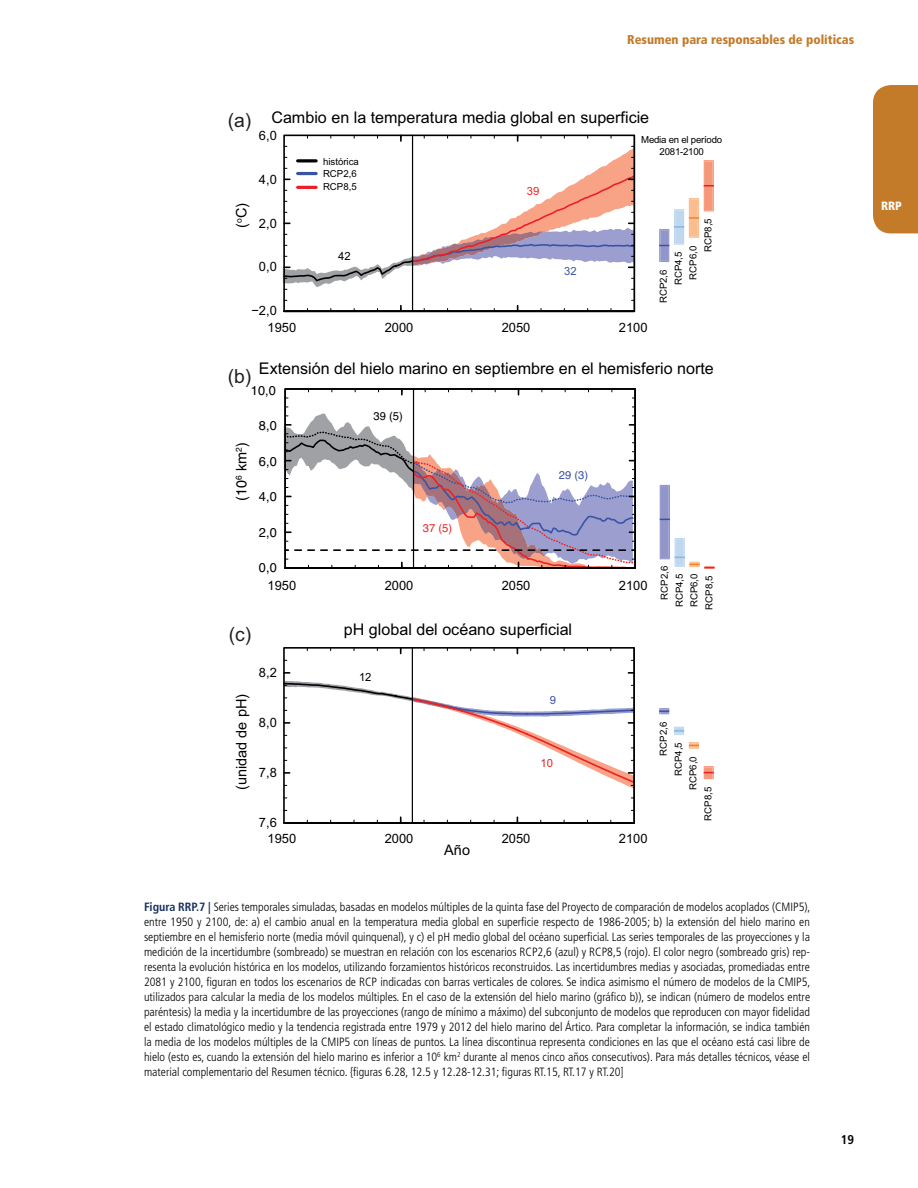
<style>
.page{position:relative;width:918px;height:1188px;background:#fff}
.page>*{position:absolute;margin:0;border:0;box-sizing:border-box;transform-origin:0 0}
.t1{font:19.35px "Arial";color:#231f20}
.t2{font:16.05px "Arial";color:#000}
.t3{font:14.55px "Arial";color:#000}
.t4{font:14.55px "Helvetica";color:#010101}
.t5{font:12.9px "Arial";color:#000}
.t6{font:12.9px "Helvetica";color:#010101}
.t7{font:900 condensed 12.75px "Frutiger LT Pro";color:#c37b2a}
.t8{font:700 condensed 12.75px "Frutiger LT Pro";color:#000}
.t9{font:300 condensed 12px/15px "Frutiger LT Pro";color:#000;text-align:justify}
.t10{font:900 condensed 12px "Frutiger LT Pro";color:#fff}
.t11{font:11.25px "Helvetica";color:#3a53a4}
.t12{font:11.25px "Helvetica";color:#ed2224}
.t13{font:11.25px "Helvetica";color:#010101}
.t14{font:11.25px "Arial";color:#000}
.t15{font:11.25px "Arial";color:#ed1f24}
.t16{font:11.25px "Arial";color:#3953a4}
.t17{font:9.6px/14.9px "Arial";color:#010101}
.t18{font:9.6px/11.6px "Arial";letter-spacing:-.025em;color:#000;text-align:center}
.t19{font:9.6px/12.9px "Arial";color:#000}
.s1{font-size:19.35px;color:#231f20}
.s2{font-weight:700;color:#18305c}
</style>
<div class="page">
<div style="left:873px;top:85px;width:45px;height:148px;background:#c37b2a"></div>
<svg style="left:282px;top:134px;width:354px;height:179px"></svg>
<hr style="left:298px;top:186px;width:18px;height:3px;background:#ed1f24">
<hr style="left:298px;top:172px;width:18px;height:3px;background:#3953a4">
<hr style="left:298px;top:159px;width:18px;height:3px;background:#000">
<svg style="left:659px;top:160px;width:55px;height:102px"></svg>
<svg style="left:284px;top:388px;width:352px;height:181px"></svg>
<svg style="left:660px;top:485px;width:55px;height:84px"></svg>
<hr style="left:635px;top:389px;width:1px;height:179px;background:#000">
<hr style="left:413px;top:389px;width:1px;height:179px;background:#000">
<svg style="left:283px;top:414px;width:351px;height:155px"></svg>
<svg style="left:629px;top:531px;width:6px;height:2px"></svg>
<svg style="left:629px;top:424px;width:6px;height:2px"></svg>
<svg style="left:283px;top:647px;width:352px;height:177px"></svg>
<svg style="left:659px;top:708px;width:10px;height:6px"></svg>
<svg style="left:674px;top:727px;width:10px;height:8px"></svg>
<svg style="left:689px;top:742px;width:10px;height:7px"></svg>
<svg style="left:704px;top:766px;width:10px;height:13px"></svg>
<p class="t7" style="left:627px;top:32px;width:228px">Resumen para responsables de políticas</p>
<h2 class="t2" style="left:228px;top:107px;width:423px"><span class="s1">(a)</span> Cambio en la temperatura media global en superficie</h2>
<p class="t5" style="left:259px;top:127px;width:19px">6,0</p>
<p class="t5" style="left:259px;top:171px;width:19px">4,0</p>
<p class="t5" style="left:259px;top:215px;width:19px">2,0</p>
<p class="t18" style="left:641px;top:134px;width:83px">Media en el período<br>2081-2100</p>
<p class="t19" style="left:323px;top:155px;width:37px">histórica<br>RCP2,6<br>RCP8,5</p>
<p class="t15" style="left:527px;top:184px;width:14px">39</p>
<p class="t3" style="left:232px;top:228px;width:26px;rotate:-90deg">(<sup>o</sup>C)</p>
<p class="t17" style="left:701px;top:252px;width:35px;rotate:-90deg">RCP8,5</p>
<p class="t17" style="left:671px;top:285px;width:35px;rotate:-90deg">RCP4,5</p>
<p class="t17" style="left:686px;top:280px;width:35px;rotate:-90deg">RCP6,0</p>
<p class="t14" style="left:338px;top:248px;width:14px">42</p>
<p class="t5" style="left:259px;top:258px;width:19px">0,0</p>
<p class="t16" style="left:564px;top:264px;width:14px">32</p>
<p class="t17" style="left:656px;top:303px;width:35px;rotate:-90deg">RCP2,6</p>
<p class="t5" style="left:251px;top:302px;width:27px">−2,0</p>
<p class="t5" style="left:268px;top:319px;width:30px">1950</p>
<p class="t5" style="left:385px;top:319px;width:30px">2000</p>
<p class="t5" style="left:502px;top:319px;width:30px">2050</p>
<p class="t5" style="left:619px;top:319px;width:30px">2100</p>
<h2 class="t2" style="left:259px;top:358px;width:456px">Extensión del hielo marino en septiembre en el hemisferio norte</h2>
<h1 class="t1" style="left:228px;top:364px;width:25px">(b)</h1>
<p class="t6" style="left:251px;top:380px;width:27px">10,0</p>
<p class="t6" style="left:259px;top:416px;width:19px">8,0</p>
<p class="t6" style="left:259px;top:451px;width:19px">6,0</p>
<p class="t6" style="left:259px;top:487px;width:19px">4,0</p>
<p class="t6" style="left:259px;top:522px;width:19px">2,0</p>
<p class="t6" style="left:259px;top:558px;width:19px">0,0</p>
<p class="t13" style="left:374px;top:407px;width:31px">39 (5)</p>
<p class="t4" style="left:230px;top:501px;width:60px;rotate:-90deg">(10<sup>6</sup> km<sup>2</sup>)</p>
<p class="t11" style="left:559px;top:466px;width:31px">29 (3)</p>
<p class="t12" style="left:423px;top:520px;width:31px">37 (5)</p>
<p class="t17" style="left:657px;top:610px;width:45px;text-indent:10px;rotate:-90deg">RCP2,6<br>RCP4,5<br>RCP6,0<br>RCP8,5</p>
<p class="t5" style="left:268px;top:577px;width:30px">1950</p>
<p class="t5" style="left:385px;top:577px;width:30px">2000</p>
<p class="t5" style="left:502px;top:577px;width:30px">2050</p>
<p class="t5" style="left:619px;top:577px;width:30px">2100</p>
<h1 class="t1" style="left:229px;top:621px;width:24px">(c)</h1>
<h2 class="t2" style="left:344px;top:619px;width:230px">pH global del océano superficial</h2>
<p class="t3" style="left:232px;top:790px;width:97px;rotate:-90deg">(unidad de pH)</p>
<p class="t5" style="left:259px;top:664px;width:19px">8,2</p>
<p class="t5" style="left:259px;top:714px;width:19px">8,0</p>
<p class="t5" style="left:259px;top:764px;width:19px">7,8</p>
<p class="t5" style="left:259px;top:814px;width:19px">7,6</p>
<p class="t14" style="left:359px;top:669px;width:14px">12</p>
<p class="t16" style="left:550px;top:693px;width:8px">9</p>
<p class="t15" style="left:541px;top:756px;width:14px">10</p>
<p class="t5" style="left:268px;top:830px;width:30px">1950</p>
<p class="t5" style="left:385px;top:830px;width:30px">2000</p>
<p class="t5" style="left:502px;top:830px;width:30px">2050</p>
<p class="t5" style="left:619px;top:830px;width:30px">2100</p>
<p class="t3" style="left:444px;top:841px;width:27px">Año</p>
<p class="t17" style="left:656px;top:756px;width:35px;rotate:-90deg">RCP2,6</p>
<p class="t17" style="left:671px;top:776px;width:35px;rotate:-90deg">RCP4,5</p>
<p class="t17" style="left:686px;top:790px;width:35px;rotate:-90deg">RCP6,0</p>
<p class="t17" style="left:701px;top:821px;width:35px;rotate:-90deg">RCP8,5</p>
<p class="t9" style="left:144px;top:899px;width:668px"><span class="s2">Figura RRP.7 |</span> Series temporales simuladas, basadas en modelos múltiples de la quinta fase del Proyecto de comparación de modelos acoplados (CMIP5), entre 1950 y 2100, de: a) el cambio anual en la temperatura media global en superficie respecto de 1986-2005; b) la extensión del hielo marino en septiembre en el hemisferio norte (media móvil quinquenal), y c) el pH medio global del océano superficial. Las series temporales de las proyecciones y la medición de la incertidumbre (sombreado) se muestran en relación con los escenarios RCP2,6 (azul) y RCP8,5 (rojo). El color negro (sombreado gris) rep&shy;resenta la evolución histórica en los modelos, utilizando forzamientos históricos reconstruidos. Las incertidumbres medias y asociadas, promediadas entre 2081 y 2100, figuran en todos los escenarios de RCP indicadas con barras verticales de colores. Se indica asimismo el número de modelos de la CMIP5, utilizados para calcular la media de los modelos múltiples. En el caso de la extensión del hielo marino (gráfico b)), se indican (número de modelos entre paréntesis) la media y la incertidumbre de las proyecciones (rango de mínimo a máximo) del subconjunto de modelos que reproducen con mayor fidelidad el estado climatológico medio y la tendencia registrada entre 1979 y 2012 del hielo marino del Ártico. Para completar la información, se indica también la media de los modelos múltiples de la CMIP5 con líneas de puntos. La línea discontinua representa condiciones en las que el océano está casi libre de hielo (esto es, cuando la extensión del hielo marino es inferior a 10<sup>6</sup> km<sup>2</sup> durante al menos cinco años consecutivos). Para más detalles técnicos, véase el material complementario del Resumen técnico. {figuras 6.28, 12.5 y 12.28-12.31; figuras RT.15, RT.17 y RT.20]</p>
<p class="t8" style="left:841px;top:1132px;width:15px">19</p>
<p class="t10" style="left:881px;top:199px;width:22px">RRP</p>
</div>
